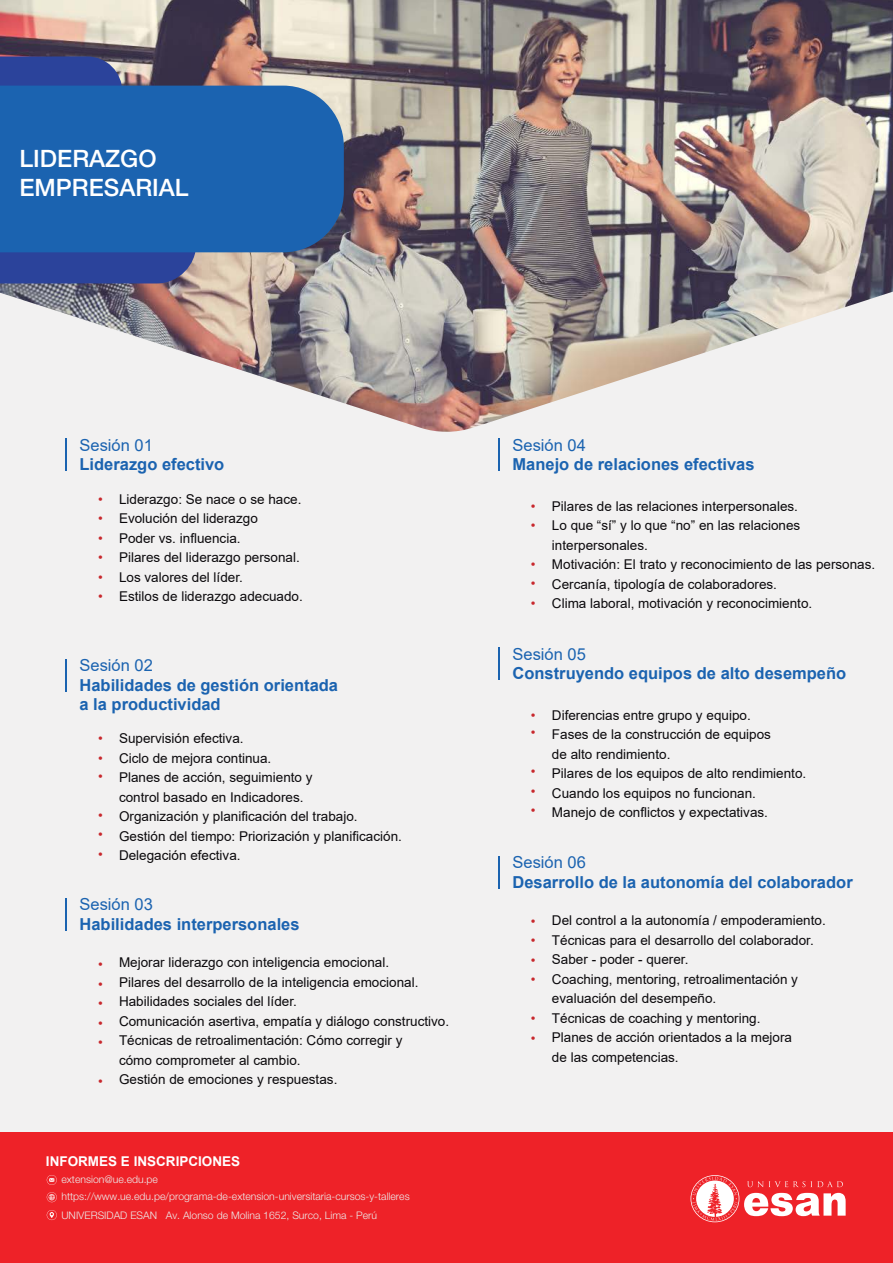
<style>
.page{position:relative;width:893px;height:1263px;background:#f2f1f1}
.page>*{position:absolute;margin:0;border:0;box-sizing:border-box;transform-origin:0 0}
.t1{font:500 24px/28.8px "Helvetica Neue";color:#fff}
.t2{font:700 16.5px/19.5px "Arial";color:#1b63b0}
.t3{font:16.5px "Arial";color:#1b63b0}
.t4{font:13.5px/19.5px "Arial";color:#0b090c}
.t5{font:13.5px/19.5px "Arial";color:#c8282d;text-align:justify}
.t6{font:700 13.5px "Arial";color:#fff}
.t7{font:300 10.5px/17.2px "Helvetica Neue";color:#ecedec}
</style>
<div class="page">
<img style="left:0;top:0;width:893px;height:432px">
<svg style="left:0;top:56px;width:122px;height:30px;background:#334999"></svg>
<svg style="left:0;top:252px;width:196px;height:31px;background:#31479a"></svg>
<div style="left:0;top:86px;width:344px;height:166px;background:#1b63b0"></div>
<hr style="left:65px;top:439px;width:2px;height:32px;background:#1b63b0">
<hr style="left:498px;top:648px;width:2px;height:32px;background:#1b63b0">
<hr style="left:498px;top:439px;width:2px;height:32px;background:#1b63b0">
<hr style="left:498px;top:856px;width:2px;height:33px;background:#1b63b0">
<hr style="left:65px;top:659px;width:2px;height:32px;background:#1b63b0">
<hr style="left:65px;top:898px;width:2px;height:32px;background:#1b63b0">
<div style="left:0;top:1132px;width:893px;height:131px;background:#ee2228"></div>
<svg style="left:690px;top:1175px;width:156px;height:47px"></svg>
<svg style="left:47px;top:1210px;width:10px;height:10px"></svg>
<svg style="left:47px;top:1175px;width:10px;height:10px"></svg>
<svg style="left:47px;top:1192px;width:10px;height:10px"></svg>
<h1 class="t1" style="left:20px;top:144px;width:171px">LIDERAZGO<br>EMPRESARIAL</h1>
<p class="t3" style="left:80px;top:433px;width:75px">Sesión 01</p>
<p class="t2" style="left:80px;top:455px;width:146px">Liderazgo efectivo</p>
<p class="t4" style="left:119px;top:489px;width:185px">Liderazgo: Se nace o se hace.<br>Evolución del liderazgo<br>Poder vs. influencia.<br>Pilares del liderazgo personal.<br>Los valores del líder.<br>Estilos de liderazgo adecuado.</p>
<p class="t5" style="left:98px;top:489px;width:6px">• • • • • •</p>
<p class="t3" style="left:80px;top:654px;width:75px">Sesión 02</p>
<p class="t2" style="left:80px;top:675px;width:260px">Habilidades de gestión orientada a la productividad</p>
<p class="t4" style="left:119px;top:728px;width:284px">Supervisión efectiva.<br>Ciclo de mejora continua.<br>Planes de acción, seguimiento y<br>control basado en Indicadores.<br>Organización y planificación del trabajo.<br>Gestión del tiempo: Priorización y planificación.<br>Delegación efectiva.</p>
<p class="t5" style="left:98px;top:729px;width:6px">• •</p>
<p class="t5" style="left:98px;top:766px;width:6px">•</p>
<p class="t5" style="left:98px;top:805px;width:6px">• • •</p>
<p class="t3" style="left:80px;top:893px;width:75px">Sesión 03</p>
<p class="t2" style="left:80px;top:914px;width:222px">Habilidades interpersonales</p>
<p class="t4" style="left:119px;top:953px;width:332px">Mejorar liderazgo con inteligencia emocional.<br>Pilares del desarrollo de la inteligencia emocional.<br>Habilidades sociales del líder.<br>Comunicación asertiva, empatía y diálogo constructivo.<br>Técnicas de retroalimentación: Cómo corregir y<br>cómo comprometer al cambio.<br>Gestión de emociones y respuestas.</p>
<p class="t5" style="left:98px;top:954px;width:6px">• • • • •</p>
<p class="t5" style="left:98px;top:1071px;width:6px">•</p>
<p class="t6" style="left:46px;top:1152px;width:196px">INFORMES E INSCRIPCIONES</p>
<p class="t7" style="left:61px;top:1170px;width:350px">extension@ue.edu.pe https://www.ue.edu.pe/programa-de-extension-universitaria-cursos-y-talleres</p>
<p class="t7" style="left:61px;top:1206px;width:317px">UNIVERSIDAD ESAN Av. Alonso de Molina 1652, Surco, Lima - Perú</p>
<p class="t3" style="left:512px;top:434px;width:75px">Sesión 04</p>
<p class="t2" style="left:512px;top:455px;width:244px">Manejo de relaciones efectivas</p>
<p class="t4" style="left:552px;top:496px;width:325px">Pilares de las relaciones interpersonales.<br>Lo que “sí” y lo que “no” en las relaciones interpersonales.<br>Motivación: El trato y reconocimiento de las personas.<br>Cercanía, tipología de colaboradores.<br>Clima laboral, motivación y reconocimiento.</p>
<p class="t5" style="left:531px;top:496px;width:6px">• •</p>
<p class="t5" style="left:531px;top:554px;width:6px">• • •</p>
<p class="t3" style="left:512px;top:643px;width:75px">Sesión 05</p>
<p class="t2" style="left:512px;top:664px;width:335px">Construyendo equipos de alto desempeño</p>
<p class="t4" style="left:552px;top:705px;width:256px">Diferencias entre grupo y equipo.<br>Fases de la construcción de equipos<br>de alto rendimiento.<br>Pilares de los equipos de alto rendimiento.<br>Cuando los equipos no funcionan.<br>Manejo de conflictos y expectativas.</p>
<p class="t5" style="left:531px;top:705px;width:6px">•</p>
<p class="t5" style="left:531px;top:722px;width:6px">•</p>
<p class="t5" style="left:531px;top:761px;width:6px">• • •</p>
<p class="t3" style="left:512px;top:851px;width:75px">Sesión 06</p>
<p class="t2" style="left:512px;top:872px;width:342px">Desarrollo de la autonomía del colaborador</p>
<p class="t4" style="left:552px;top:911px;width:275px">Del control a la autonomía / empoderamiento.<br>Técnicas para el desarrollo del colaborador.<br>Saber - poder - querer.<br>Coaching, mentoring, retroalimentación y evaluación del desempeño.<br>Técnicas de coaching y mentoring.<br>Planes de acción orientados a la mejora<br>de las competencias.</p>
<p class="t5" style="left:531px;top:911px;width:6px">• • • •</p>
<p class="t5" style="left:531px;top:1008px;width:6px">• •</p>
</div>
